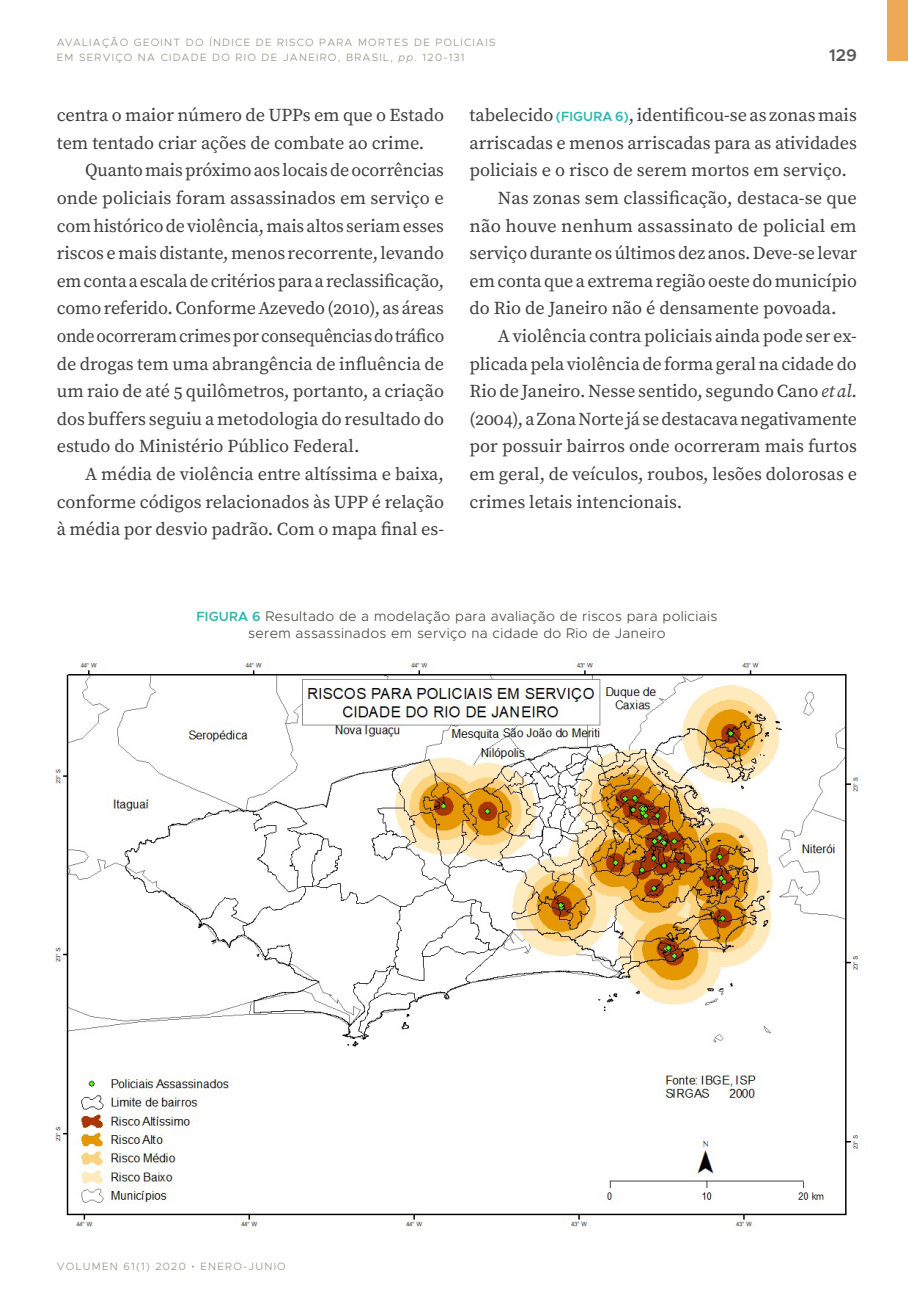
<style>
.page{position:relative;width:908px;height:1304px;background:#fff}
.page>*{position:absolute;margin:0;border:0;box-sizing:border-box;transform-origin:0 0}
.t1{font:18.2px/27.6px "Source Serif Pro";color:#3e3e3f;text-align:justify}
.t2{font:600 17px "Metropolis";color:#57585a}
.t3{font:300 14px/17px "Metropolis";letter-spacing:.025em;color:#474841;text-align:center}
.t4{font:300 10.6px/14.6px "Metropolis";letter-spacing:.12em;color:#929086}
.s1{font-style:italic}
.s2{font-family:"Metropolis";font-weight:600;font-size:13.4px;color:#2fb6b0}
.s3{font-weight:600;font-size:13.4px;color:#2fb6b0}
.s4{font-family:"Source Serif Pro"}
</style>
<div class="page">
<div style="left:886px;top:0;width:21px;height:61px;background:#efa954"></div>
<img style="left:52px;top:661px;width:807px;height:566px">
<p class="t4" style="left:57px;top:35px;width:440px">AVALIAÇÃO GEOINT DO ÍNDICE DE RISCO PARA MORTES DE POLICIAIS<br>EM SERVIÇO NA CIDADE DO RIO DE JANEIRO, BRASIL, <span class="s1">pp</span>. 120-131</p>
<p class="t2" style="left:828px;top:44px;width:29px">129</p>
<p class="t1" style="left:57px;top:102px;width:388px">centra o maior número de UPPs em que o Estado tem tentado criar ações de combate ao crime.</p>
<p class="t1" style="left:57px;top:157px;width:389px;text-indent:28px">Quanto mais próximo aos locais de ocorrências onde policiais foram assassinados em serviço e com histórico de violência, mais altos seriam esses riscos e mais distante, menos recorrente, levando em conta a escala de critérios para a reclassificação, como referido. Conforme Azevedo (2010), as áreas onde ocorreram crimes por consequências do tráfico de drogas tem uma abrangência de influência de um raio de até 5 quilômetros, portanto, a criação dos buffers seguiu a metodologia do resultado do estudo do Ministério Público Federal.</p>
<p class="t1" style="left:57px;top:461px;width:388px;text-indent:28px">A média de violência entre altíssima e baixa, conforme códigos relacionados às UPP é relação à média por desvio padrão. Com o mapa final es-</p>
<p class="t1" style="left:469px;top:102px;width:388px">tabelecido <span class="s2">(FIGURA 6)</span>, identificou-se as zonas mais</p>
<p class="t1" style="left:469px;top:130px;width:388px">arriscadas e menos arriscadas para as atividades</p>
<p class="t1" style="left:469px;top:157px;width:379px">policiais e o risco de serem mortos em serviço.</p>
<p class="t1" style="left:497px;top:185px;width:360px">Nas zonas sem classificação, destaca-se que</p>
<p class="t1" style="left:469px;top:212px;width:388px">não houve nenhum assassinato de policial em</p>
<p class="t1" style="left:469px;top:240px;width:389px">serviço durante os últimos dez anos. Deve-se levar</p>
<p class="t1" style="left:469px;top:268px;width:389px">em conta que a extrema região oeste do município</p>
<p class="t1" style="left:469px;top:295px;width:368px">do Rio de Janeiro não é densamente povoada.</p>
<p class="t1" style="left:497px;top:323px;width:360px">A violência contra policiais ainda pode ser ex-</p>
<p class="t1" style="left:469px;top:350px;width:388px">plicada pela violência de forma geral na cidade do</p>
<p class="t1" style="left:469px;top:378px;width:389px">Rio de Janeiro. Nesse sentido, segundo Cano <span class="s1">et al</span>.</p>
<p class="t1" style="left:469px;top:406px;width:388px">(2004), a Zona Norte já se destacava negativamente</p>
<p class="t1" style="left:469px;top:433px;width:388px">por possuir bairros onde ocorreram mais furtos</p>
<p class="t1" style="left:469px;top:461px;width:388px">em geral, de veículos, roubos, lesões dolorosas e</p>
<p class="t1" style="left:469px;top:488px;width:214px">crimes letais intencionais.</p>
<p class="t3" style="left:196px;top:608px;width:522px"><span class="s3">FIGURA 6</span> Resultado de a modelação para avaliação de riscos para policiais serem assassinados em serviço na cidade do Rio de Janeiro</p>
<p class="t4" style="left:57px;top:1259px;width:230px">VOLUMEN 61(1) 2020 <span class="s4">•</span> ENERO-JUNIO</p>
</div>
